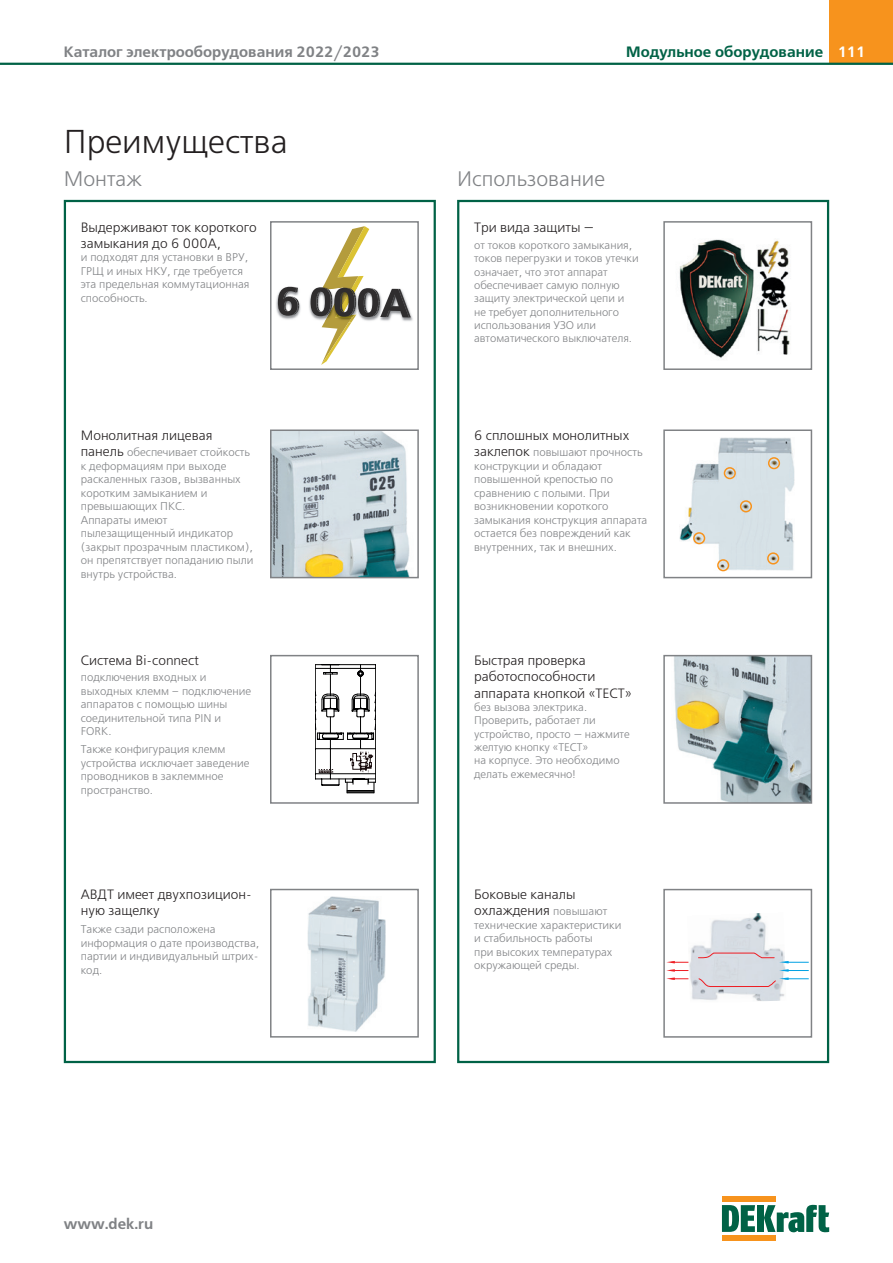
<style>
.page{position:relative;width:893px;height:1263px;background:#fff}
.page>*{position:absolute;margin:0;border:0;box-sizing:border-box;transform-origin:0 0}
.t1{font:33px "Free Set C";color:#231f20}
.t2{font:21px "Free Set C";color:#808285}
.t3{font:700 15px "Free Set C";color:#808285}
.t4{font:700 15px "Free Set C";color:#006246}
.t5{font:13.5px/16.2px "Free Set C";color:#231f20}
.t6{font:11.25px/13.5px "Free Set C";color:#808285}
.t7{font:11.1px/13.4px "Free Set C";color:#808285}
.t8{font:3.3px "Impact";color:#190c0d}
.s1{color:#fff}
.s2{font-size:13.5px;color:#231f20}
.s3{font-size:11.25px;color:#808285}
</style>
<div class="page">
<div style="left:829px;top:0;width:64px;height:64px;background:#f7931d"></div>
<hr style="left:0;top:63px;width:893px;height:2px;background:#006246">
<div style="left:722px;top:1235px;width:54px;height:6px;background:#f7931d"></div>
<div style="left:722px;top:1196px;width:54px;height:5px;background:#f7931d"></div>
<div style="left:757px;top:1205px;width:7px;height:27px;background:#006246"></div>
<svg style="left:764px;top:1205px;width:65px;height:27px"></svg>
<svg style="left:722px;top:1205px;width:33px;height:27px"></svg>
<div style="left:64px;top:200px;width:372px;height:863px;border:2px solid #006246"></div>
<div style="left:457px;top:200px;width:372px;height:863px;border:2px solid #006246"></div>
<img style="left:679px;top:239px;width:111px;height:119px">
<div style="left:663px;top:221px;width:149px;height:149px;border:2px solid #808285"></div>
<img style="left:674px;top:658px;width:135px;height:143px">
<div style="left:663px;top:655px;width:149px;height:149px;border:2px solid #808285"></div>
<svg style="left:315px;top:664px;width:61px;height:129px"></svg>
<div style="left:270px;top:655px;width:149px;height:149px;border:2px solid #808285"></div>
<img style="left:307px;top:896px;width:79px;height:136px">
<div style="left:270px;top:889px;width:149px;height:148px;border:2px solid #808285"></div>
<img style="left:276px;top:286px;width:137px;height:35px">
<svg style="left:278px;top:287px;width:21px;height:29px"></svg>
<svg style="left:310px;top:226px;width:101px;height:139px"></svg>
<div style="left:270px;top:221px;width:149px;height:149px;border:2px solid #808285"></div>
<img style="left:273px;top:432px;width:137px;height:143px">
<div style="left:270px;top:429px;width:149px;height:149px;border:2px solid #808285"></div>
<img style="left:680px;top:438px;width:114px;height:132px">
<div style="left:663px;top:429px;width:149px;height:149px;border:2px solid #808285"></div>
<div style="left:724px;top:467px;width:12px;height:12px;border:2px solid #f7931d;border-radius:50%"></div>
<div style="left:768px;top:457px;width:12px;height:12px;border:2px solid #f7931d;border-radius:50%"></div>
<div style="left:693px;top:532px;width:12px;height:12px;border:2px solid #f7931d;border-radius:50%"></div>
<div style="left:717px;top:559px;width:12px;height:12px;border:2px solid #f7931d;border-radius:50%"></div>
<div style="left:767px;top:552px;width:12px;height:12px;border:2px solid #f7931d;border-radius:50%"></div>
<div style="left:740px;top:500px;width:12px;height:12px;border:2px solid #f7931d;border-radius:50%"></div>
<img style="left:688px;top:913px;width:98px;height:88px">
<svg style="left:666px;top:961px;width:22px;height:2px"></svg>
<svg style="left:666px;top:969px;width:22px;height:11px"></svg>
<svg style="left:698px;top:952px;width:111px;height:11px"></svg>
<svg style="left:698px;top:969px;width:111px;height:18px"></svg>
<div style="left:663px;top:889px;width:149px;height:149px;border:2px solid #808285"></div>
<h3 class="t3" style="left:64px;top:43px;width:317px">Каталог электрооборудования 2022/2023</h3>
<h3 class="t4" style="left:626px;top:43px;width:241px">Модульное оборудование <span class="s1">111</span></h3>
<h1 class="t1" style="left:64px;top:122px;width:226px">Преимущества</h1>
<h2 class="t2" style="left:64px;top:167px;width:80px">Монтаж</h2>
<h2 class="t2" style="left:457px;top:167px;width:149px">Использование</h2>
<p class="t5" style="left:81px;top:219px;width:178px">Выдерживают ток короткого замыкания до 6 000А,</p>
<p class="t6" style="left:81px;top:251px;width:170px">и подходят для установки в ВРУ,<br>ГРЩ и иных НКУ, где требуется эта предельная коммутационная способность.</p>
<p class="t5" style="left:81px;top:427px;width:133px">Монолитная лицевая</p>
<p class="t6" style="left:81px;top:446px;width:174px"><span class="s2">панель</span> обеспечивает стойкость к деформациям при выходе раскаленных газов, вызванных коротким замыканием и превышающих ПКС.<br>Аппараты имеют пылезащищенный индикатор (закрыт прозрачным пластиком), он препятствует попаданию пыли внутрь устройства.</p>
<p class="t5" style="left:81px;top:653px;width:120px">Система Bi-connect</p>
<p class="t6" style="left:81px;top:671px;width:172px">подключения входных и выходных клемм – подключение аппаратов с помощью шины соединительной типа PIN и<br>FORK.</p>
<p class="t6" style="left:81px;top:743px;width:170px">Также конфигурация клемм устройства исключает заведение проводников в заклеммное пространство.</p>
<p class="t5" style="left:81px;top:887px;width:172px">АВДТ имеет двухпозицион&shy;ную защелку</p>
<p class="t6" style="left:81px;top:923px;width:180px">Также сзади расположена информация о дате производства, партии и индивидуальный штрих&shy;код.</p>
<p class="t8" style="left:319px;top:769px;width:14px">XXXXXDEK</p>
<h3 class="t3" style="left:64px;top:1215px;width:91px">www.dek.ru</h3>
<p class="t5" style="left:474px;top:219px;width:121px">Три вида защиты —</p>
<p class="t7" style="left:474px;top:239px;width:166px">от токов короткого замыкания, токов перегрузки и токов утечки означает, что этот аппарат обеспечивает самую полную защиту электрической цепи и не требует дополнительного использования УЗО или автоматического выключателя.</p>
<p class="t5" style="left:474px;top:427px;width:157px">6 сплошных монолитных</p>
<p class="t6" style="left:474px;top:446px;width:175px"><span class="s2">заклепок</span> повышают прочность конструкции и обладают повышенной крепостью по сравнению с полыми. При возникновении короткого замыкания конструкция аппарата остается без повреждений как внутренних, так и внешних.</p>
<p class="t5" style="left:474px;top:653px;width:159px">Быстрая проверка работоспособности аппарата кнопкой «ТЕСТ»</p>
<p class="t7" style="left:474px;top:701px;width:157px">без вызова электрика.<br>Проверить, работает ли устройство, просто — нажмите желтую кнопку «ТЕСТ»<br>на корпусе. Это необходимо делать ежемесячно!</p>
<p class="t5" style="left:474px;top:887px;width:135px">Боковые каналы охлаждения <span class="s3">повышают</span></p>
<p class="t6" style="left:474px;top:918px;width:149px">технические характеристики и стабильность работы<br>при высоких температурах окружающей среды.</p>
</div>
